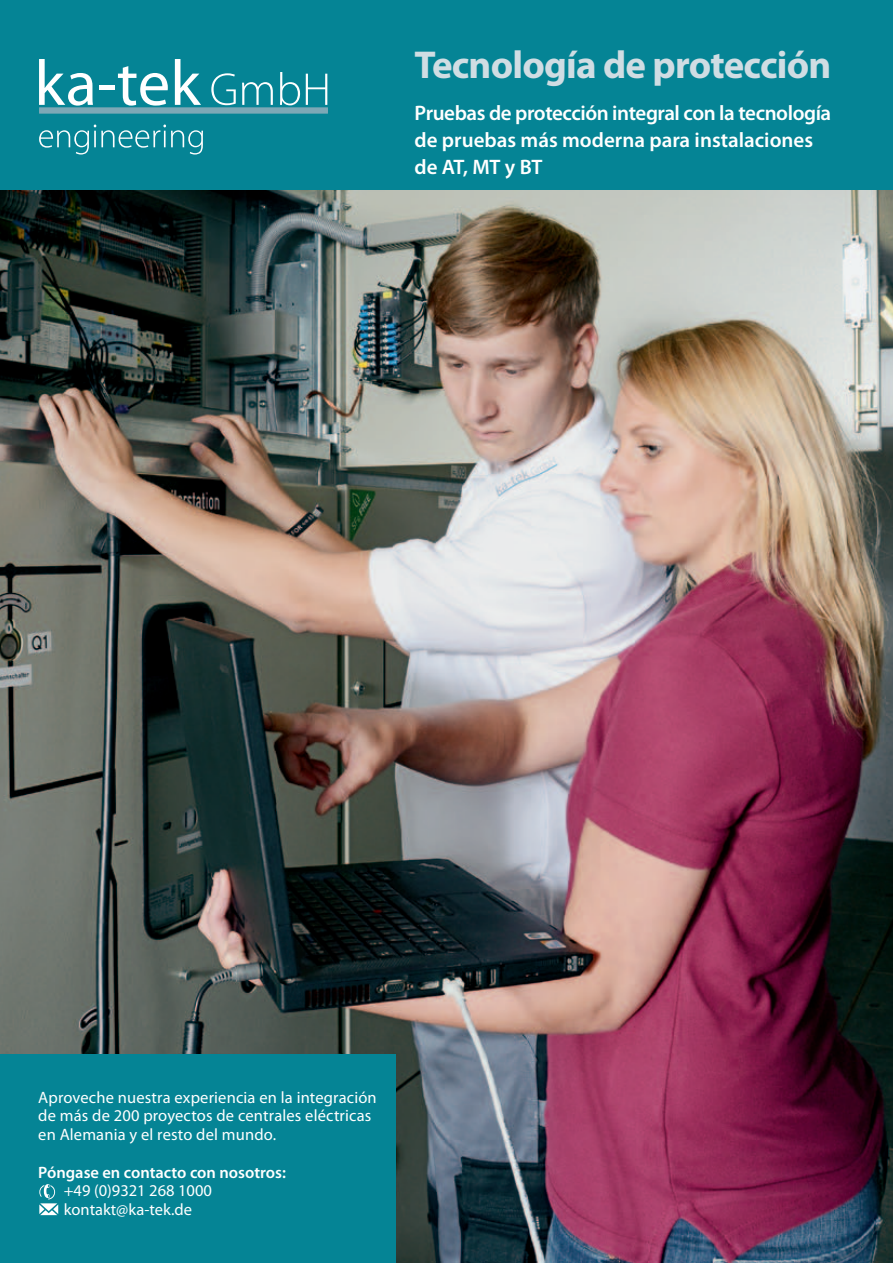
<style>
.page{position:relative;width:893px;height:1263px;background:#fff}
.page>*{position:absolute;margin:0;border:0;box-sizing:border-box;transform-origin:0 0}
.t1{font:700 39px "Myriad Pro";letter-spacing:-.02em;color:#d0dde3}
.t2{font:600 21px/27px "Myriad Pro";letter-spacing:-.02em;color:#fff}
.t3{font:16.5px/18.8px "Myriad Pro";letter-spacing:.01em;color:#fff}
.t4{font:600 16.5px "Myriad Pro";color:#fff}
</style>
<div class="page">
<img style="left:0;top:189px;width:893px;height:1074px">
<div style="left:0;top:0;width:893px;height:189px;background:#058495"></div>
<svg style="left:39px;top:59px;width:289px;height:55px"></svg>
<svg style="left:39px;top:125px;width:164px;height:30px"></svg>
<div style="left:0;top:1054px;width:395px;height:209px;background:#058495"></div>
<svg style="left:39px;top:1184px;width:19px;height:31px"></svg>
<h1 class="t1" style="left:415px;top:39px;width:418px">Tecnología de protección</h1>
<p class="t2" style="left:415px;top:99px;width:418px">Pruebas de protección integral con la tecnología de pruebas más moderna para instalaciones de AT, MT y BT</p>
<p class="t3" style="left:38px;top:1087px;width:340px">Aproveche nuestra experiencia en la integración de más de 200 proyectos de centrales eléctricas en Alemania y el resto del mundo.</p>
<p class="t4" style="left:38px;top:1161px;width:249px">Póngase en contacto con nosotros:</p>
<p class="t3" style="left:64px;top:1181px;width:150px">+49 (0)9321 268 1000 kontakt@ka-tek.de</p>
</div>
